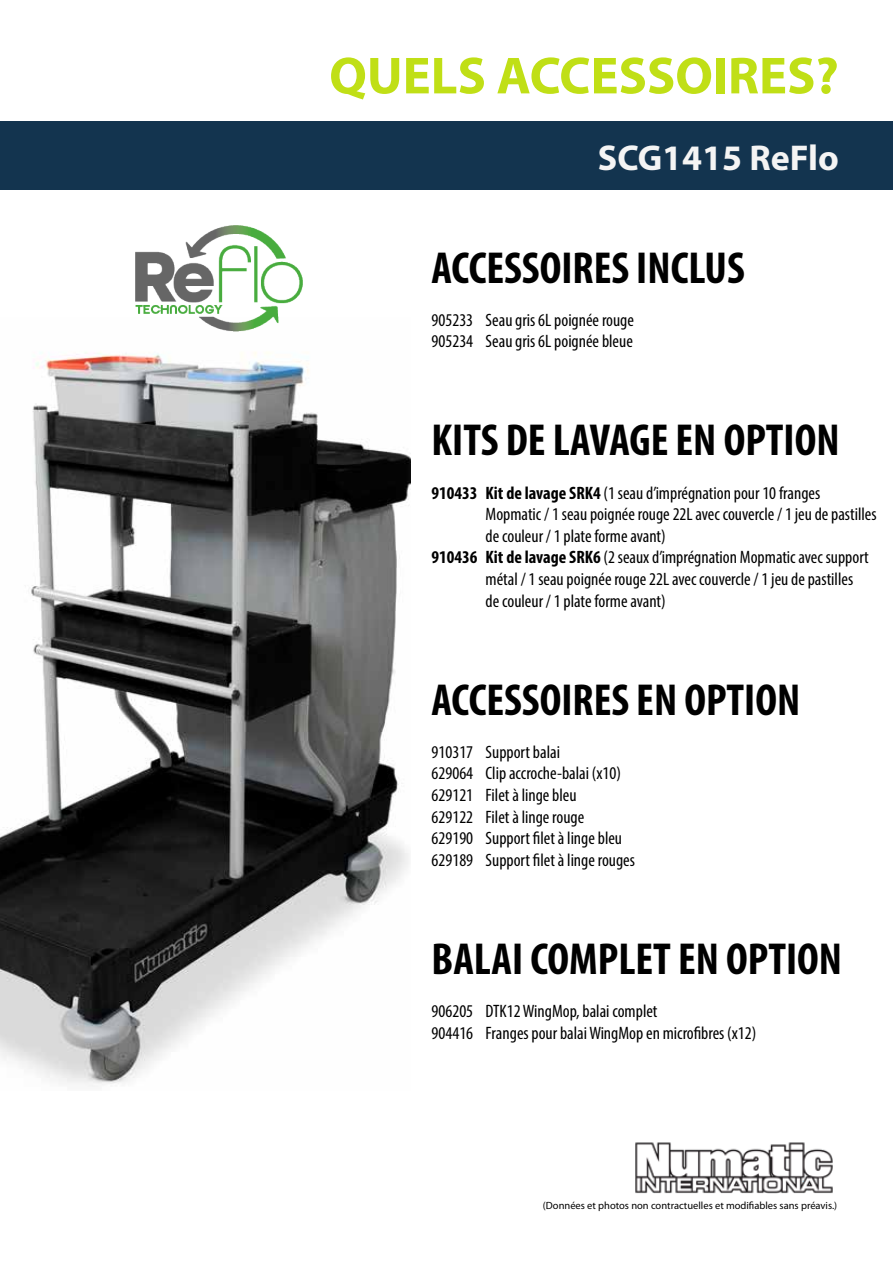
<style>
.page{position:relative;width:893px;height:1263px;background:#fff}
.page>*{position:absolute;margin:0;border:0;box-sizing:border-box;transform-origin:0 0}
.t1{font:700 52.5px "Myriad Pro";color:#c0df16}
.t2{font:700 condensed 45px "Myriad Pro";color:#000}
.t3{font:700 36px "Myriad Pro";color:#f4f4f4}
.t4{font:condensed 18px/21.6px "Myriad Pro";color:#000}
.t5{font:10.5px "Myriad Pro";color:#000}
.s1{font-weight:700}
</style>
<div class="page">
<img style="left:0;top:352px;width:410px;height:735px">
<div style="left:0;top:121px;width:893px;height:68px;background:#13344f"></div>
<img style="left:136px;top:225px;width:167px;height:107px">
<img style="left:635px;top:1142px;width:198px;height:52px">
<h1 class="t1" style="left:329px;top:41px;width:511px">QUELS ACCESSOIRES?</h1>
<h3 class="t3" style="left:598px;top:134px;width:242px">SCG1415 ReFlo</h3>
<h2 class="t2" style="left:432px;top:239px;width:315px">ACCESSOIRES INCLUS</h2>
<p class="t4" style="left:432px;top:309px;width:204px">905233 Seau gris 6L poignée rouge<br>905234 Seau gris 6L poignée bleue</p>
<h2 class="t2" style="left:432px;top:412px;width:409px">KITS DE LAVAGE EN OPTION</h2>
<p class="t4" style="left:432px;top:482px;width:390px"><span class="s1">910433 Kit de lavage SRK4</span> (1 seau d’imprégnation pour 10 franges</p>
<p class="t4" style="left:486px;top:503px;width:393px">Mopmatic / 1 seau poignée rouge 22L avec couvercle / 1 jeu de pastilles</p>
<p class="t4" style="left:486px;top:525px;width:182px">de couleur / 1 plate forme avant)</p>
<p class="t4" style="left:432px;top:546px;width:439px"><span class="s1">910436 Kit de lavage SRK6</span> (2 seaux d’imprégnation Mopmatic avec support</p>
<p class="t4" style="left:486px;top:568px;width:369px">métal / 1 seau poignée rouge 22L avec couvercle / 1 jeu de pastilles</p>
<p class="t4" style="left:486px;top:590px;width:182px">de couleur / 1 plate forme avant)</p>
<h2 class="t2" style="left:432px;top:671px;width:370px">ACCESSOIRES EN OPTION</h2>
<p class="t4" style="left:432px;top:741px;width:205px">910317 Support balai<br>629064 Clip accroche-balai (x10)<br>629121 Filet à linge bleu<br>629122 Filet à linge rouge<br>629190 Support filet à linge bleu<br>629189 Support filet à linge rouges</p>
<h2 class="t2" style="left:432px;top:931px;width:412px">BALAI COMPLET EN OPTION</h2>
<p class="t4" style="left:432px;top:1000px;width:326px">906205 DTK12 WingMop, balai complet<br>904416 Franges pour balai WingMop en microfibres (x12)</p>
<p class="t5" style="left:543px;top:1199px;width:296px">(Données et photos non contractuelles et modifiables sans préavis.)</p>
</div>
